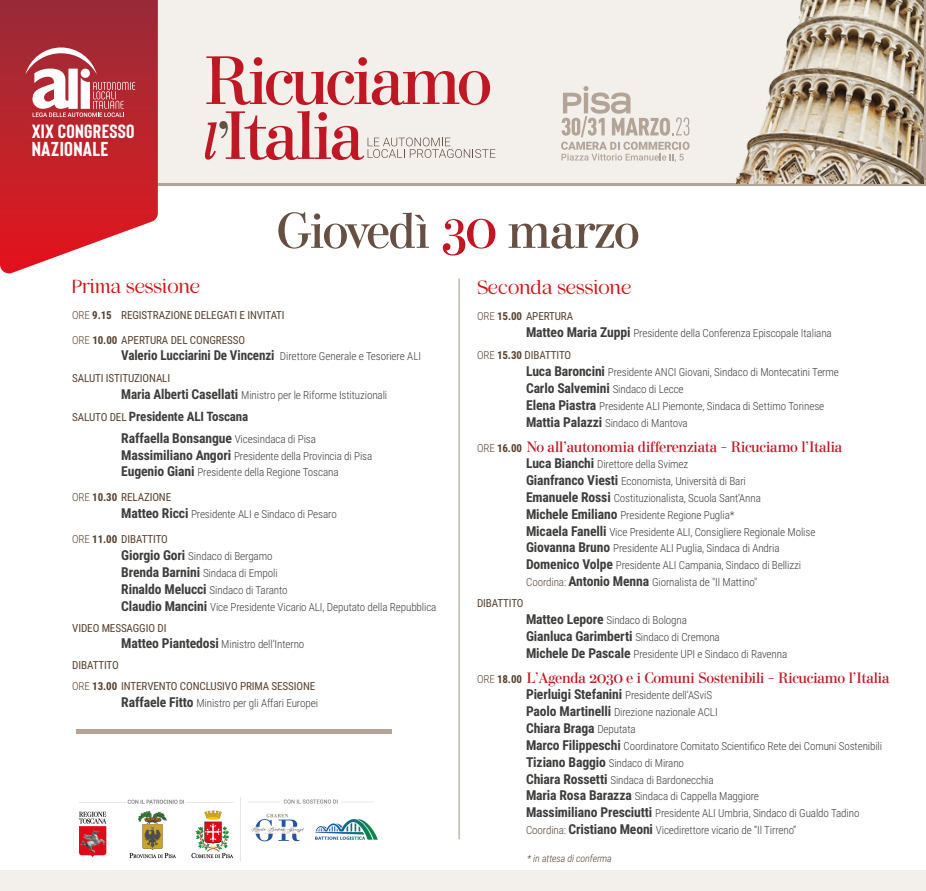
<style>
.page{position:relative;width:926px;height:891px;background:#fff}
.page>*{position:absolute;margin:0;border:0;box-sizing:border-box;transform-origin:0 0}
.t1{font:50px "Bodoni Elegant";letter-spacing:-.06em;color:#665044}
.t2{font:700 20.1px "Bison";letter-spacing:.015em;color:#fff;scale:1.11 1}
.t3{font:700 19.1px "Bison";letter-spacing:.015em;color:#fff;scale:1.11 1}
.t4{font:18.9px "Nelphim";letter-spacing:-.01em;color:#cf1619}
.t5{font:15px "Bodoni Elegant";letter-spacing:-.05em;color:#bf1824}
.t6{font:700 13.6px "Roboto Condensed";letter-spacing:-.01em;color:#3d3d3c}
.t7{font:700 13px "Roboto Condensed";letter-spacing:-.01em;color:#3d3d3c}
.t8{font:300 11.1px/16.8px "Roboto Condensed";letter-spacing:-.01em;color:#3d3d3c}
.t9{font:11.1px/21px "Roboto Condensed";letter-spacing:-.01em;color:#574130}
.t10{font:italic 300 10px "Roboto Condensed";letter-spacing:-.01em;color:#574130}
.s1{color:#bf1824}
.s2{font-weight:300;font-size:11px}
.s3{font-weight:700;font-size:11px}
.s4{font-size:11px;color:#574130}
.s5{font-weight:700;font-size:11px;color:#574130}
.s6{font-weight:400;color:#574130}
.s7{font-weight:700;font-size:13.6px}
.s8{font-weight:400;font-size:11.1px;color:#574130}
.s9{font-weight:300;font-size:11.1px}
.s10{font-family:"Roboto Condensed";font-weight:300;font-size:11px;color:#574130}
.s11{font-family:"Roboto Condensed";font-weight:700;font-size:11px;color:#574130}
.s12{color:#574130}
</style>
<div class="page">
<div style="left:0;top:0;width:902px;height:182px;background:#f3f0ec"></div>
<div style="left:0;top:869px;width:926px;height:21px;background:#f3f0ec"></div>
<hr style="left:76px;top:729px;width:315px;height:4px;background:#b4a497">
<svg style="left:0;top:0;width:158px;height:273px;background:#c43a42"></svg>
<hr style="left:459px;top:278px;width:1px;height:560px;background:#a39082">
<img style="left:80px;top:797px;width:297px;height:63px">
<svg style="left:561px;top:86px;width:128px;height:76px"></svg>
<svg style="left:25px;top:47px;width:110px;height:70px;background:#c66970"></svg>
<img style="left:733px;top:0;width:190px;height:183px">
<svg style="left:206px;top:56px;width:284px;height:49px"></svg>
<svg style="left:205px;top:111px;width:290px;height:49px"></svg>
<h3 class="t3" style="left:32px;top:120px;width:94px">XIX CONGRESSO</h3>
<h2 class="t2" style="left:32px;top:136px;width:71px">NAZIONALE</h2>
<h1 class="t1" style="left:276px;top:203px;width:365px">Giovedì <span class="s1">30</span> marzo</h1>
<h3 class="t4" style="left:72px;top:275px;width:130px">Prima sessione</h3>
<p class="t9" style="left:72px;top:304px;width:214px"><span class="s2">ORE</span> <span class="s3">9.15</span> REGISTRAZIONE DELEGATI E INVITATI</p>
<p class="t8" style="left:121px;top:331px;width:301px;line-height:15.8px;text-indent:-49px"><span class="s4">ORE</span> <span class="s5">10.00</span> <span class="s6">APERTURA DEL CONGRESSO<br></span><span class="s7">Valerio Lucciarini De Vincenzi</span> Direttore Generale e Tesoriere ALI</p>
<p class="t8" style="left:121px;top:369px;width:267px;text-indent:-49px"><span class="s6">SALUTI ISTITUZIONALI<br></span><span class="s7">Maria Alberti Casellati</span> Ministro per le Riforme Istituzionali</p>
<p class="t7" style="left:72px;top:407px;width:178px"><span class="s8">SALUTO DEL</span> Presidente ALI Toscana</p>
<p class="t6" style="left:121px;top:428px;width:196px">Raffaella Bonsangue <span class="s9">Vicesindaca di Pisa</span></p>
<p class="t8" style="left:121px;top:446px;width:252px"><span class="s7">Massimiliano Angori</span> Presidente della Provincia di Pisa<br><span class="s7">Eugenio Giani</span> Presidente della Regione Toscana</p>
<p class="t8" style="left:121px;top:488px;width:217px;text-indent:-49px"><span class="s4">ORE</span> <span class="s5">10.30</span> <span class="s6">RELAZIONE<br></span><span class="s7">Matteo Ricci</span> Presidente ALI e Sindaco di Pesaro</p>
<p class="t8" style="left:121px;top:530px;width:317px;text-indent:-49px"><span class="s4">ORE</span> <span class="s5">11.00</span> <span class="s6">DIBATTITO<br></span><span class="s7">Giorgio Gori</span> Sindaco di Bergamo<br><span class="s7">Brenda Barnini</span> Sindaca di Empoli<br><span class="s7">Rinaldo Melucci</span> Sindaco di Taranto<br><span class="s7">Claudio Mancini</span> Vice Presidente Vicario ALI, Deputato della Repubblica</p>
<p class="t8" style="left:121px;top:618px;width:184px;text-indent:-49px"><span class="s6">VIDEO MESSAGGIO DI<br></span><span class="s7">Matteo Piantedosi</span> Ministro dell’Interno</p>
<p class="t9" style="left:72px;top:654px;width:245px">DIBATTITO<br><span class="s2">ORE</span> <span class="s3">13.00</span> INTERVENTO CONCLUSIVO PRIMA SESSIONE</p>
<p class="t8" style="left:121px;top:694px;width:198px"><span class="s7">Raffaele Fitto</span> Ministro per gli Affari Europei</p>
<h3 class="t4" style="left:477px;top:276px;width:156px">Seconda sessione</h3>
<p class="t8" style="left:526px;top:307px;width:307px;text-indent:-49px"><span class="s4">ORE</span> <span class="s5">15.00</span> <span class="s6">APERTURA<br></span><span class="s7">Matteo Maria Zuppi</span> Presidente della Conferenza Episcopale Italiana</p>
<p class="t8" style="left:526px;top:346px;width:314px;text-indent:-49px"><span class="s4">ORE</span> <span class="s5">15.30</span> <span class="s6">DIBATTITO<br></span><span class="s7">Luca Baroncini</span> Presidente ANCI Giovani, Sindaco di Montecatini Terme</p>
<p class="t6" style="left:526px;top:378px;width:159px">Carlo Salvemini <span class="s9">Sindaco di Lecce</span></p>
<p class="t8" style="left:526px;top:397px;width:300px"><span class="s7">Elena Piastra</span> Presidente ALI Piemonte, Sindaca di Settimo Torinese<br><span class="s7">Mattia Palazzi</span> Sindaco di Mantova</p>
<h3 class="t5" style="left:477px;top:438px;width:367px"><span class="s10">ORE</span> <span class="s11">16.00</span> No all’autonomia differenziata - Ricuciamo l’Italia</h3>
<p class="t8" style="left:526px;top:455px;width:291px"><span class="s7">Luca Bianchi</span> Direttore della Svimez<br><span class="s7">Gianfranco Viesti</span> Economista, Università di Bari<br><span class="s7">Emanuele Rossi</span> Costituzionalista, Scuola Sant’Anna<br><span class="s7">Michele Emiliano</span> Presidente Regione Puglia*<br><span class="s7">Micaela Fanelli</span> Vice Presidente ALI, Consigliere Regionale Molise <span class="s7">Giovanna Bruno</span> Presidente ALI Puglia, Sindaca di Andria <span class="s7">Domenico Volpe</span> Presidente ALI Campania, Sindaco di Bellizzi <span class="s12">Coordina:</span> <span class="s7">Antonio Menna</span> Giornalista de "Il Mattino"</p>
<p class="t9" style="left:477px;top:592px;width:48px">DIBATTITO</p>
<p class="t8" style="left:526px;top:611px;width:162px"><span class="s7">Matteo Lepore</span> Sindaco di Bologna</p>
<p class="t6" style="left:526px;top:626px;width:195px">Gianluca Garimberti <span class="s9">Sindaco di Cremona</span></p>
<p class="t8" style="left:526px;top:644px;width:263px"><span class="s7">Michele De Pascale</span> Presidente UPI e Sindaco di Ravenna</p>
<h3 class="t5" style="left:477px;top:669px;width:414px"><span class="s10">ORE</span> <span class="s11">18.00</span> L’Agenda 2030 e i Comuni Sostenibili - Ricuciamo l’Italia</h3>
<p class="t8" style="left:526px;top:686px;width:193px"><span class="s7">Pierluigi Stefanini</span> Presidente dell’ASviS<br><span class="s7">Paolo Martinelli</span> Direzione nazionale ACLI</p>
<p class="t6" style="left:526px;top:718px;width:111px">Chiara Braga <span class="s9">Deputata</span></p>
<p class="t8" style="left:526px;top:736px;width:357px"><span class="s7">Marco Filippeschi</span> Coordinatore Comitato Scientifico Rete dei Comuni Sostenibili <span class="s7">Tiziano Baggio</span> Sindaco di Mirano<br><span class="s7">Chiara Rossetti</span> Sindaca di Bardonecchia<br><span class="s7">Maria Rosa Barazza</span> Sindaca di Cappella Maggiore<br><span class="s7">Massimiliano Presciutti</span> Presidente ALI Umbria, Sindaco di Gualdo Tadino <span class="s12">Coordina:</span> <span class="s7">Cristiano Meoni</span> Vicedirettore vicario de “Il Tirreno”</p>
<p class="t10" style="left:527px;top:851px;width:86px">* in attesa di conferma</p>
</div>
